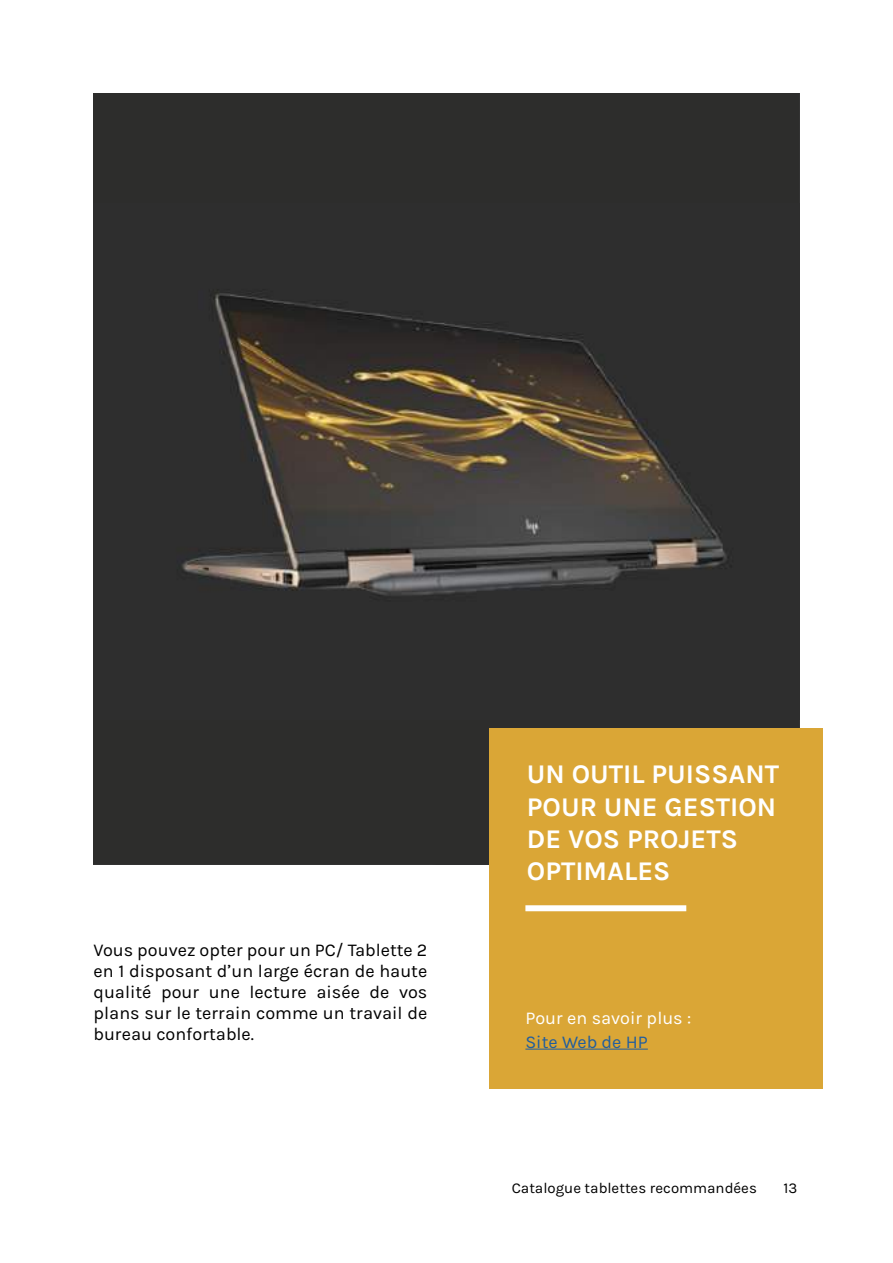
<style>
.page{position:relative;width:893px;height:1263px;background:#fff}
.page>*{position:absolute;margin:0;border:0;box-sizing:border-box;transform-origin:0 0}
.t1{font:700 27px/32.4px "Karmilla";color:#fff}
.t2{font:18px/21px "Karmilla";color:#000;text-align:justify}
.t3{font:18px "Karmilla";color:#fff}
.t4{font:18px "Karmilla";color:#215e9e}
.t5{font:15px "Karmilla";color:#000}
</style>
<div class="page">
<div style="left:94px;top:93px;width:705px;height:771px;background:#2d2d2c"></div>
<img style="left:182px;top:293px;width:545px;height:303px">
<div style="left:489px;top:729px;width:334px;height:360px;background:#daa636"></div>
<div style="left:525px;top:905px;width:161px;height:6px;background:#fff"></div>
<hr style="left:525px;top:1049px;width:123px;height:1px;background:#215e9e">
<p class="t2" style="left:94px;top:940px;width:335px">Vous pouvez opter pour un PC/ Tablette 2 en 1 disposant d’un large écran de haute qualité pour une lecture aisée de vos plans sur le terrain comme un travail de bureau confortable.</p>
<h1 class="t1" style="left:527px;top:758px;width:254px">UN OUTIL PUISSANT<br>POUR UNE GESTION<br>DE VOS PROJETS<br>OPTIMALES</h1>
<p class="t3" style="left:525px;top:1007px;width:167px">Pour en savoir plus :</p>
<p class="t4" style="left:525px;top:1031px;width:124px">Site Web de HP</p>
<p class="t5" style="left:512px;top:1179px;width:247px">Catalogue tablettes recommandées</p>
<p class="t5" style="left:783px;top:1179px;width:15px">13</p>
</div>
